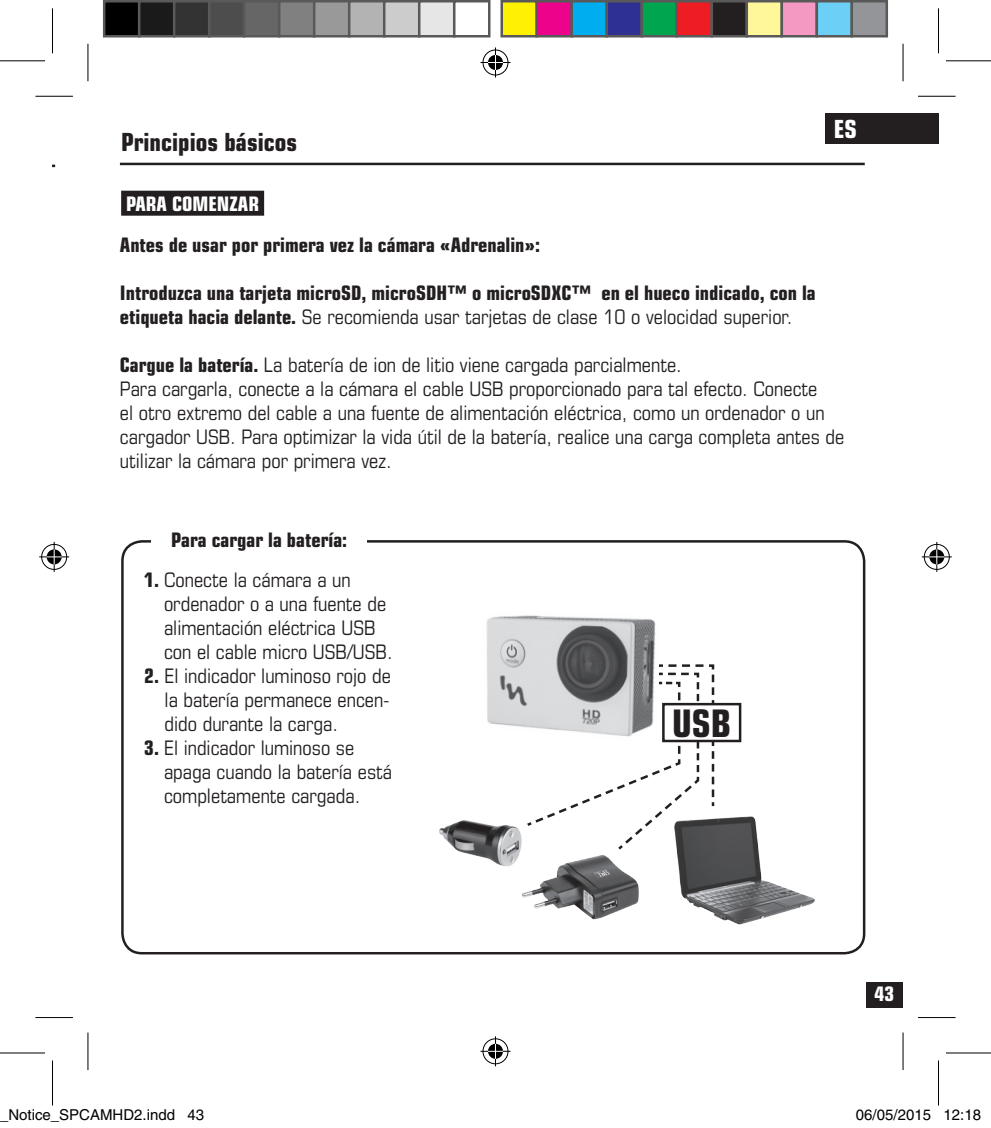
<style>
.page{position:relative;width:991px;height:1128px;background:#fff}
.page>*{position:absolute;margin:0;border:0;box-sizing:border-box;transform-origin:0 0}
.t1{font:700 condensed 38px "Eurostile";color:#231f20}
.t2{font:700 condensed 25px "Eurostile";color:#231f20}
.t3{font:700 condensed 25px "Eurostile";color:#fff}
.t4{font:condensed 20px/24px "Eurostile";color:#231f20}
.t5{font:700 condensed 20px/24px "Eurostile";color:#231f20}
.t6{font:700 condensed 20px "Eurostile";color:#fff}
.t7{font:15px "Helvetica";color:#000}
.s1{font-weight:400}
.s2{font-weight:700}
</style>
<div class="page">
<div style="left:866px;top:982px;width:37px;height:26px;background:#231f20"></div>
<div style="left:825px;top:114px;width:113px;height:30px;background:#231f20"></div>
<hr style="left:120px;top:163px;width:745px;height:2px;background:#231f20">
<div style="left:121px;top:191px;width:143px;height:25px;background:#231f20"></div>
<img style="left:486px;top:615px;width:170px;height:112px">
<img style="left:677px;top:816px;width:138px;height:109px">
<img style="left:439px;top:820px;width:83px;height:47px">
<img style="left:514px;top:842px;width:125px;height:78px">
<svg style="left:524px;top:663px;width:191px;height:189px"></svg>
<div style="left:663px;top:704px;width:77px;height:37px;background:#fff"></div>
<div style="left:662px;top:703px;width:79px;height:39px;border:2px solid #231f20"></div>
<hr style="left:35px;top:96px;width:38px;height:1px;background:#000">
<hr style="left:918px;top:96px;width:37px;height:1px;background:#000">
<hr style="left:35px;top:1017px;width:38px;height:1px;background:#000">
<hr style="left:918px;top:1017px;width:37px;height:1px;background:#000">
<hr style="left:88px;top:44px;width:1px;height:37px;background:#000">
<hr style="left:88px;top:1033px;width:1px;height:37px;background:#000">
<hr style="left:902px;top:44px;width:1px;height:37px;background:#000">
<hr style="left:902px;top:1033px;width:1px;height:37px;background:#000">
<svg style="left:0;top:1052px;width:45px;height:1px"></svg>
<svg style="left:946px;top:1052px;width:45px;height:1px"></svg>
<hr style="left:0;top:60px;width:45px;height:1px;background:#000">
<hr style="left:946px;top:60px;width:45px;height:1px;background:#000">
<hr style="left:0;top:1053px;width:45px;height:1px;background:#000">
<hr style="left:946px;top:1053px;width:45px;height:1px;background:#000">
<hr style="left:52px;top:8px;width:1px;height:45px;background:#000">
<hr style="left:52px;top:1060px;width:1px;height:45px;background:#000">
<hr style="left:938px;top:8px;width:1px;height:45px;background:#000">
<hr style="left:938px;top:1060px;width:1px;height:45px;background:#000">
<div style="left:481px;top:48px;width:28px;height:29px;border:3px solid #fff;border-radius:50%"></div>
<hr style="left:480px;top:61px;width:30px;height:3px;background:#fff">
<hr style="left:494px;top:47px;width:3px;height:30px;background:#fff">
<div style="left:486px;top:53px;width:18px;height:19px;border:3px solid #fff;border-radius:50%"></div>
<div style="left:483px;top:50px;width:25px;height:25px;border:1px solid #000;border-radius:50%"></div>
<hr style="left:480px;top:62px;width:30px;height:1px;background:#000">
<hr style="left:495px;top:47px;width:1px;height:30px;background:#000">
<svg style="left:488px;top:55px;width:15px;height:15px"></svg>
<div style="left:481px;top:1037px;width:28px;height:28px;border:3px solid #fff;border-radius:50%"></div>
<hr style="left:480px;top:1050px;width:30px;height:3px;background:#fff">
<hr style="left:494px;top:1036px;width:3px;height:30px;background:#fff">
<div style="left:486px;top:1042px;width:18px;height:18px;border:3px solid #fff;border-radius:50%"></div>
<div style="left:483px;top:1038px;width:25px;height:26px;border:1px solid #000;border-radius:50%"></div>
<hr style="left:480px;top:1051px;width:30px;height:1px;background:#000">
<hr style="left:495px;top:1036px;width:1px;height:30px;background:#000">
<svg style="left:488px;top:1044px;width:15px;height:15px"></svg>
<div style="left:40px;top:543px;width:28px;height:28px;border:3px solid #fff;border-radius:50%"></div>
<hr style="left:39px;top:555px;width:30px;height:3px;background:#fff">
<hr style="left:53px;top:542px;width:3px;height:30px;background:#fff">
<div style="left:45px;top:548px;width:18px;height:18px;border:3px solid #fff;border-radius:50%"></div>
<div style="left:41px;top:544px;width:26px;height:26px;border:1px solid #000;border-radius:50%"></div>
<hr style="left:39px;top:556px;width:30px;height:1px;background:#000">
<hr style="left:54px;top:542px;width:1px;height:30px;background:#000">
<svg style="left:47px;top:549px;width:15px;height:15px"></svg>
<div style="left:923px;top:543px;width:28px;height:28px;border:3px solid #fff;border-radius:50%"></div>
<hr style="left:922px;top:555px;width:30px;height:3px;background:#fff">
<hr style="left:935px;top:542px;width:3px;height:30px;background:#fff">
<div style="left:928px;top:548px;width:18px;height:18px;border:3px solid #fff;border-radius:50%"></div>
<div style="left:924px;top:544px;width:25px;height:26px;border:1px solid #000;border-radius:50%"></div>
<hr style="left:922px;top:556px;width:30px;height:1px;background:#000">
<hr style="left:936px;top:542px;width:1px;height:30px;background:#000">
<svg style="left:929px;top:549px;width:15px;height:15px"></svg>
<div style="left:104px;top:1px;width:35px;height:35px;background:#000"></div>
<div style="left:103px;top:0;width:37px;height:37px;border:2px solid #595959"></div>
<div style="left:139px;top:1px;width:35px;height:35px;background:#1a1a1a"></div>
<div style="left:138px;top:0;width:37px;height:37px;border:2px solid #595959"></div>
<div style="left:174px;top:1px;width:35px;height:35px;background:#333"></div>
<div style="left:173px;top:0;width:37px;height:37px;border:2px solid #595959"></div>
<div style="left:209px;top:1px;width:35px;height:35px;background:#4d4d4d"></div>
<div style="left:208px;top:0;width:37px;height:37px;border:2px solid #595959"></div>
<div style="left:244px;top:1px;width:35px;height:35px;background:#666"></div>
<div style="left:243px;top:0;width:37px;height:37px;border:2px solid #595959"></div>
<div style="left:279px;top:1px;width:35px;height:35px;background:#808080"></div>
<div style="left:278px;top:0;width:37px;height:37px;border:2px solid #595959"></div>
<div style="left:314px;top:1px;width:35px;height:35px;background:#999"></div>
<div style="left:313px;top:0;width:37px;height:37px;border:2px solid #595959"></div>
<div style="left:349px;top:1px;width:35px;height:35px;background:#b3b3b3"></div>
<div style="left:348px;top:0;width:37px;height:37px;border:2px solid #595959"></div>
<div style="left:384px;top:1px;width:35px;height:35px;background:#ccc"></div>
<div style="left:383px;top:0;width:37px;height:37px;border:2px solid #595959"></div>
<div style="left:419px;top:1px;width:35px;height:35px;background:#e6e6e6"></div>
<div style="left:418px;top:0;width:37px;height:37px;border:2px solid #595959"></div>
<div style="left:453px;top:0;width:37px;height:37px;border:2px solid #595959"></div>
<div style="left:502px;top:1px;width:35px;height:35px;background:#fff101"></div>
<div style="left:500px;top:0;width:38px;height:37px;border:2px solid #595959"></div>
<div style="left:537px;top:1px;width:35px;height:35px;background:#ed028c"></div>
<div style="left:535px;top:0;width:38px;height:37px;border:2px solid #595959"></div>
<div style="left:572px;top:1px;width:35px;height:35px;background:#00aeef"></div>
<div style="left:570px;top:0;width:38px;height:37px;border:2px solid #595959"></div>
<div style="left:607px;top:1px;width:35px;height:35px;background:#2e3092"></div>
<div style="left:605px;top:0;width:38px;height:37px;border:2px solid #595959"></div>
<div style="left:642px;top:1px;width:35px;height:35px;background:#00a54f"></div>
<div style="left:640px;top:0;width:38px;height:37px;border:2px solid #595959"></div>
<div style="left:677px;top:1px;width:35px;height:35px;background:#ee1d23"></div>
<div style="left:675px;top:0;width:38px;height:37px;border:2px solid #595959"></div>
<div style="left:712px;top:1px;width:35px;height:35px;background:#231f20"></div>
<div style="left:710px;top:0;width:38px;height:37px;border:2px solid #595959"></div>
<div style="left:747px;top:1px;width:35px;height:35px;background:#fff79a"></div>
<div style="left:745px;top:0;width:38px;height:37px;border:2px solid #595959"></div>
<div style="left:782px;top:1px;width:35px;height:35px;background:#f499c2"></div>
<div style="left:780px;top:0;width:38px;height:37px;border:2px solid #595959"></div>
<div style="left:817px;top:1px;width:35px;height:35px;background:#6bcff6"></div>
<div style="left:815px;top:0;width:38px;height:37px;border:2px solid #595959"></div>
<div style="left:852px;top:1px;width:35px;height:35px;background:#939598"></div>
<div style="left:850px;top:0;width:38px;height:37px;border:2px solid #595959"></div>
<div style="left:857px;top:1111px;width:6px;height:9px;border:1px solid #fff;border-radius:50%"></div>
<div style="left:856px;top:1109px;width:8px;height:12px;border:1px solid #fff;border-radius:50%"></div>
<div style="left:878px;top:1111px;width:6px;height:9px;border:1px solid #fff;border-radius:50%"></div>
<div style="left:877px;top:1109px;width:8px;height:12px;border:1px solid #fff;border-radius:50%"></div>
<div style="left:907px;top:1111px;width:6px;height:9px;border:1px solid #fff;border-radius:50%"></div>
<div style="left:906px;top:1109px;width:8px;height:12px;border:1px solid #fff;border-radius:50%"></div>
<p class="t2" style="left:121px;top:127px;width:178px">Principios básicos</p>
<p class="t3" style="left:834px;top:113px;width:25px">ES</p>
<p class="t6" style="left:126px;top:191px;width:134px">PARA COMENZAR</p>
<p class="t5" style="left:120px;top:233px;width:422px">Antes de usar por primera vez la cámara «Adrenalin»:</p>
<p class="t5" style="left:120px;top:281px;width:697px">Introduzca una tarjeta microSD, microSDH™ o microSDXC™ en el hueco indicado, con la etiqueta hacia delante. <span class="s1">Se recomienda usar tarjetas de clase 10 o velocidad superior.</span></p>
<p class="t4" style="left:120px;top:353px;width:726px"><span class="s2">Cargue la batería.</span> La batería de ion de litio viene cargada parcialmente.<br>Para cargarla, conecte a la cámara el cable USB proporcionado para tal efecto. Conecte<br>el otro extremo del cable a una fuente de alimentación eléctrica, como un ordenador o un cargador USB. Para optimizar la vida útil de la batería, realice una carga completa antes de utilizar la cámara por primera vez.</p>
<p class="t5" style="left:171px;top:528px;width:177px">Para cargar la batería:</p>
<p class="t4" style="left:164px;top:567px;width:230px;text-indent:-20px"><span class="s2">1.</span> Conecte la cámara a un ordenador o a una fuente de alimentación eléctrica USB con el cable micro USB/USB.</p>
<p class="t4" style="left:165px;top:663px;width:228px;text-align:justify;text-indent:-21px"><span class="s2">2.</span> El indicador luminoso rojo de la batería permanece encen&shy;dido durante la carga.</p>
<p class="t4" style="left:164px;top:735px;width:230px;text-indent:-20px"><span class="s2">3.</span> El indicador luminoso se apaga cuando la batería está completamente cargada.</p>
<h1 class="t1" style="left:672px;top:701px;width:61px">USB</h1>
<p class="t6" style="left:874px;top:982px;width:21px">43</p>
<p class="t7" style="left:0;top:1106px;width:206px">_Notice_SPCAMHD2.indd 43</p>
<p class="t7" style="left:856px;top:1106px;width:127px">06/05/2015 12:18</p>
</div>
